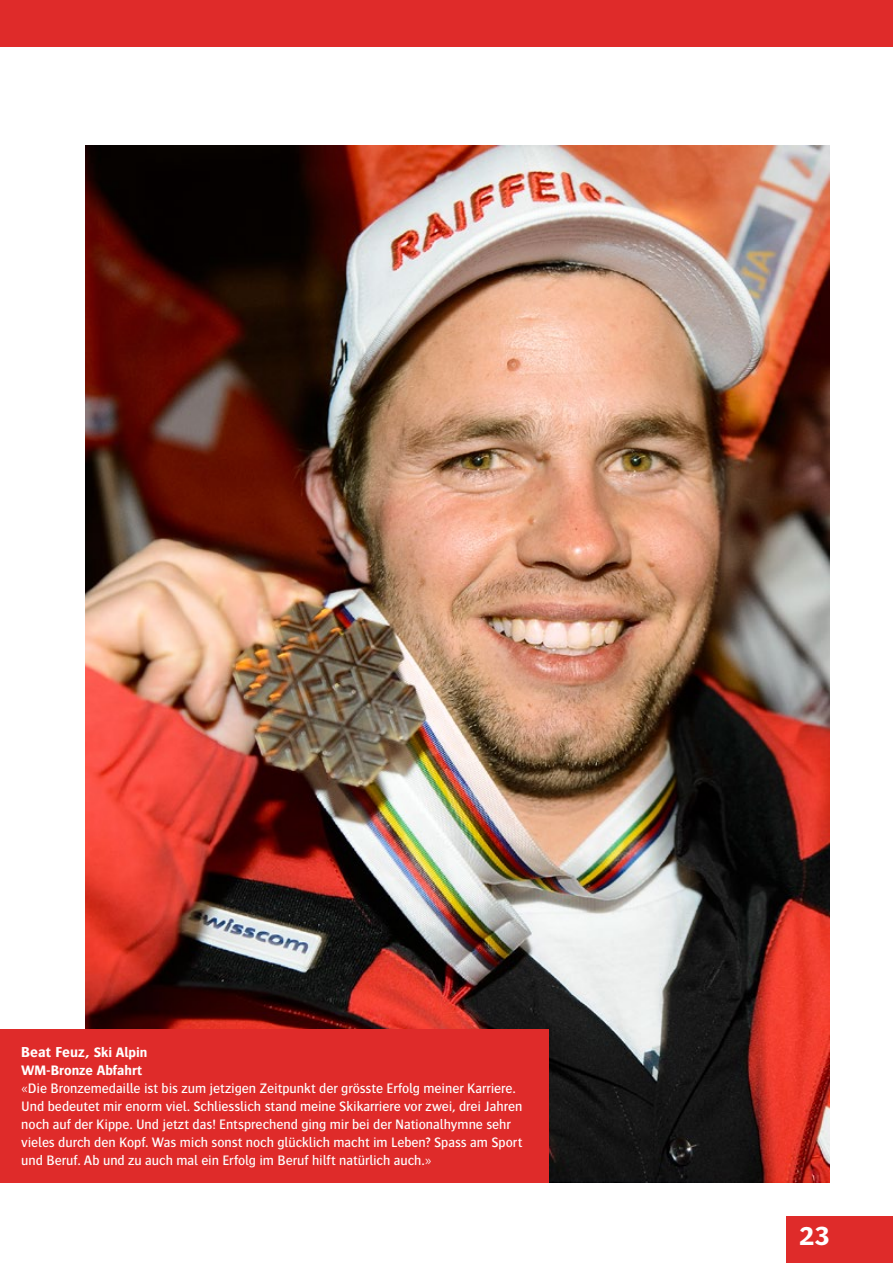
<style>
.page{position:relative;width:893px;height:1263px;background:#fff}
.page>*{position:absolute;margin:0;border:0;box-sizing:border-box;transform-origin:0 0}
.t1{font:700 27px "Bosis Std";color:#fff}
.t2{font:700 15px "Bosis Std";letter-spacing:.005em;color:#fff}
.t3{font:500 14.25px/18px "Bosis Std";color:#fff}
.t4{font:700 14.25px "Bosis Std";letter-spacing:-.005em;color:#fff}
.s1{font-size:14.25px}
</style>
<div class="page">
<div style="left:0;top:0;width:893px;height:47px;background:#df2b2a"></div>
<div style="left:787px;top:1216px;width:106px;height:47px;background:#df2b2a"></div>
<img style="left:85px;top:146px;width:744px;height:1036px">
<div style="left:0;top:1029px;width:549px;height:153px;background:#df2b2a"></div>
<p class="t2" style="left:21px;top:1043px;width:128px">Beat Feuz, <span class="s1">Ski Alpin</span></p>
<p class="t4" style="left:21px;top:1062px;width:122px">WM-Bronze Abfahrt</p>
<p class="t3" style="left:21px;top:1079px;width:503px">«Die Bronzemedaille ist bis zum jetzigen Zeitpunkt der grösste Erfolg meiner Karriere.<br>Und bedeutet mir enorm viel. Schliesslich stand meine Skikarriere vor zwei, drei Jahren noch auf der Kippe. Und jetzt das! Entsprechend ging mir bei der Nationalhymne sehr vieles durch den Kopf. Was mich sonst noch glücklich macht im Leben? Spass am Sport und Beruf. Ab und zu auch mal ein Erfolg im Beruf hilft natürlich auch.»</p>
<h1 class="t1" style="left:799px;top:1221px;width:32px">23</h1>
</div>
